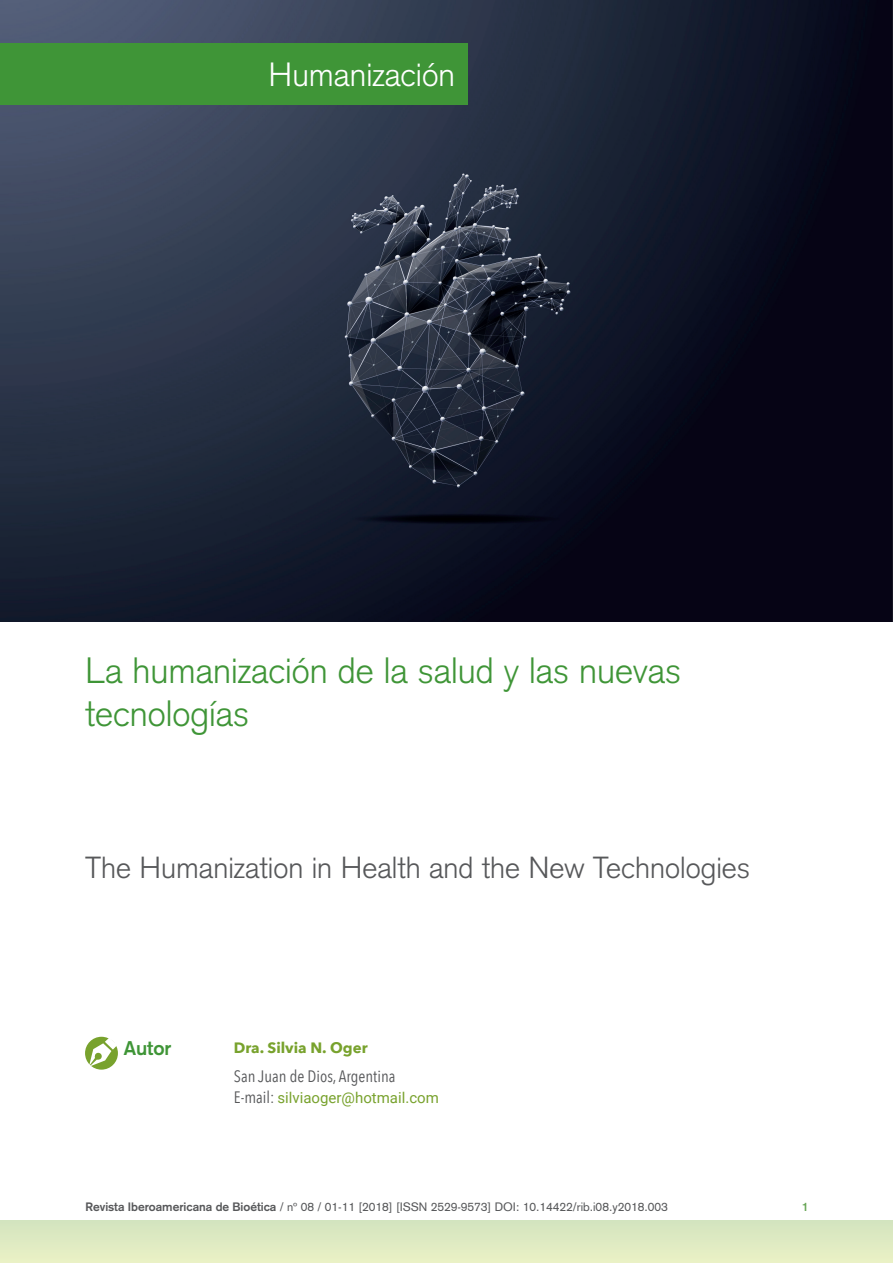
<style>
.page{position:relative;width:893px;height:1263px;background:#fff}
.page>*{position:absolute;margin:0;border:0;box-sizing:border-box;transform-origin:0 0}
.t1{font:300 36px/43.2px "Akzidenz Grotesk";color:#3f9537}
.t2{font:300 33px "Akzidenz Grotesk";color:#fff}
.t3{font:300 30px "Akzidenz Grotesk";color:#57585a}
.t4{font:700 19.5px "Akzidenz Grotesk";color:#3f9537}
.t5{font:16.5px "Avenir Next Condensed";color:#57585a}
.t6{font:15px "Roboto";color:#78a22d}
.t7{font:700 15px "Avenir Next";color:#78a22d}
.t8{font:12px "Akzidenz Grotesk";color:#57585a}
.t9{font:700 12px "Akzidenz Grotesk";color:#66a554}
.s1{font-family:"Avenir Next Condensed";font-size:16.5px;color:#57585a}
.s2{font-weight:700}
</style>
<div class="page">
<div style="left:0;top:1220px;width:893px;height:43px;background:#deeac2"></div>
<img style="left:0;top:0;width:893px;height:621px">
<svg style="left:85px;top:1037px;width:33px;height:33px"></svg>
<svg style="left:89px;top:1037px;width:28px;height:29px"></svg>
<div style="left:0;top:43px;width:468px;height:61px;background:#3f9537"></div>
<h2 class="t2" style="left:269px;top:55px;width:188px">Humanización</h2>
<h1 class="t1" style="left:85px;top:649px;width:598px">La humanización de la salud y las nuevas tecnologías</h1>
<h3 class="t3" style="left:85px;top:850px;width:667px">The Humanization in Health and the New Technologies</h3>
<h3 class="t4" style="left:124px;top:1036px;width:49px">Autor</h3>
<p class="t7" style="left:234px;top:1034px;width:135px">Dra. Silvia N. Oger</p>
<h3 class="t5" style="left:234px;top:1062px;width:163px">San Juan de Dios, Argentina</h3>
<p class="t6" style="left:234px;top:1087px;width:206px"><span class="s1">E-mail:</span> silviaoger@hotmail.com</p>
<p class="t8" style="left:86px;top:1199px;width:584px"><span class="s2">Revista Iberoamericana de Bioética</span> / nº 08 / 01-11 [2018] [ISSN 2529-9573] DOI: 10.14422/rib.i08.y2018.003</p>
<p class="t9" style="left:802px;top:1199px;width:8px">1</p>
</div>
